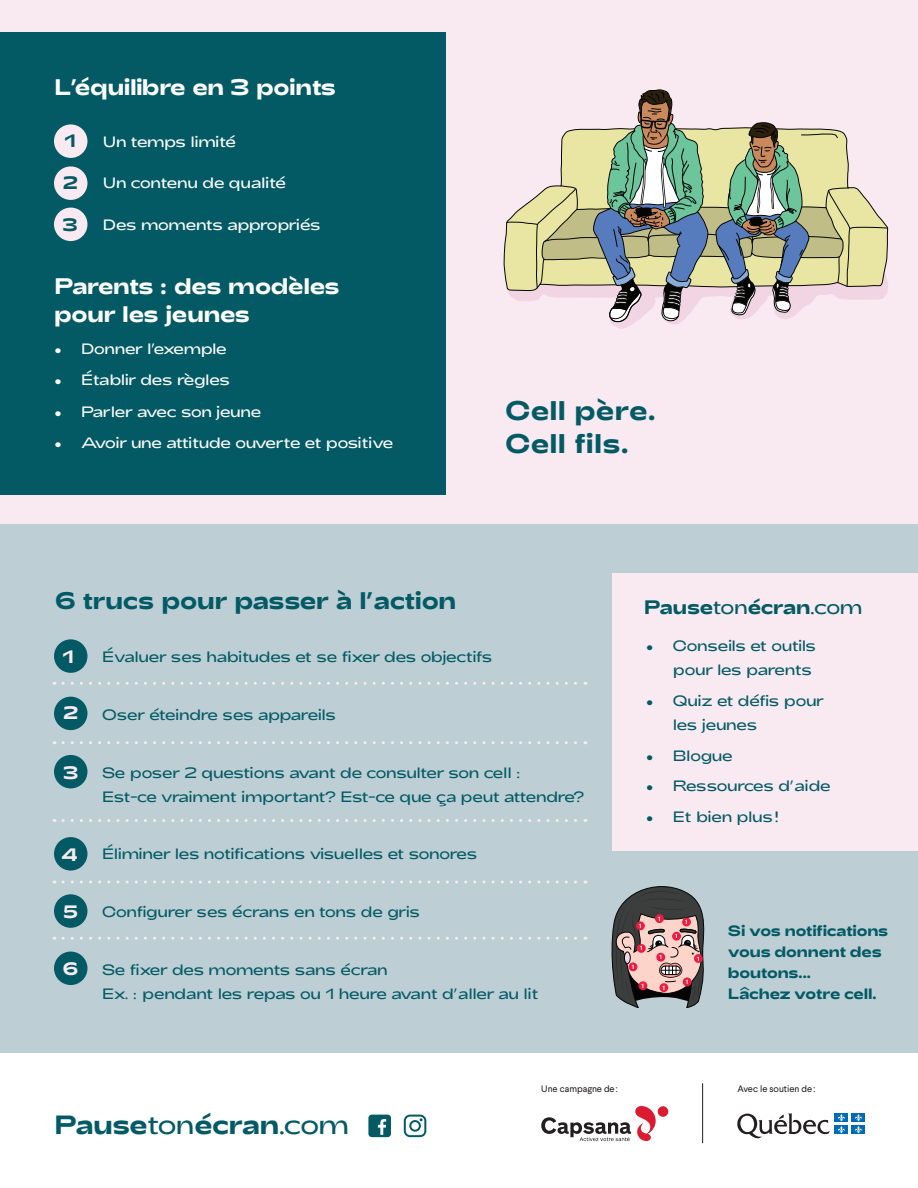
<style>
.page{position:relative;width:918px;height:1188px;background:#fff}
.page>*{position:absolute;margin:0;border:0;box-sizing:border-box;transform-origin:0 0}
.t1{font:700 27px/33px "Adieu";letter-spacing:.005em;color:#035a64}
.t2{font:700 26.4px "Adieu";letter-spacing:-.015em;color:#035a64}
.t3{font:700 24px "Adieu";letter-spacing:-.015em;color:#035a64}
.t4{font:700 22.5px/28.5px "Adieu";letter-spacing:-.015em;color:#fff}
.t5{font:700 19.5px "Adieu";letter-spacing:-.015em;color:#035a64}
.t6{font:700 18px "Adieu";color:#f9eaf2}
.t7{font:700 18px "Adieu";color:#035a64}
.t8{font:300 15px/24px "Adieu";letter-spacing:-.02em;color:#035a64}
.t9{font:300 15px "Adieu";letter-spacing:-.02em;color:#fff}
.t10{font:700 15px/21px "Adieu";letter-spacing:-.01em;color:#035a64}
.t11{font:9.3px "Larsseit";color:#231f20}
.t12{font:700 6.15px "Helvetica";color:#fff}
.s1{font-weight:300}
</style>
<div class="page">
<div style="left:0;top:522px;width:918px;height:531px;background:#bdcfd5"></div>
<div style="left:54px;top:639px;width:33px;height:34px;background:#035a64;border-radius:50%"></div>
<div style="left:54px;top:697px;width:33px;height:33px;background:#035a64;border-radius:50%"></div>
<div style="left:54px;top:837px;width:33px;height:34px;background:#035a64;border-radius:50%"></div>
<div style="left:54px;top:894px;width:33px;height:34px;background:#035a64;border-radius:50%"></div>
<div style="left:54px;top:952px;width:33px;height:33px;background:#035a64;border-radius:50%"></div>
<div style="left:54px;top:755px;width:33px;height:33px;background:#035a64;border-radius:50%"></div>
<svg style="left:63px;top:682px;width:523px;height:3px"></svg>
<svg style="left:63px;top:741px;width:523px;height:3px"></svg>
<svg style="left:63px;top:819px;width:523px;height:3px"></svg>
<svg style="left:63px;top:881px;width:523px;height:3px"></svg>
<svg style="left:63px;top:937px;width:523px;height:3px"></svg>
<div style="left:0;top:0;width:918px;height:524px;background:#f9eaf2"></div>
<div style="left:612px;top:573px;width:306px;height:278px;background:#f9eaf2"></div>
<div style="left:0;top:32px;width:446px;height:463px;background:#035a64"></div>
<svg style="left:506px;top:89px;width:383px;height:240px"></svg>
<svg style="left:541px;top:1106px;width:115px;height:35px"></svg>
<div style="left:658px;top:1106px;width:10px;height:11px;background:#dc1a32;border-radius:50%"></div>
<hr style="left:702px;top:1083px;width:1px;height:60px;background:#231f20">
<svg style="left:737px;top:1113px;width:93px;height:26px"></svg>
<div style="left:835px;top:1114px;width:13px;height:8px;background:#006cb7"></div>
<div style="left:852px;top:1114px;width:13px;height:8px;background:#006cb7"></div>
<div style="left:835px;top:1126px;width:13px;height:8px;background:#006cb7"></div>
<svg style="left:838px;top:1114px;width:7px;height:19px"></svg>
<div style="left:852px;top:1126px;width:13px;height:8px;background:#006cb7"></div>
<svg style="left:855px;top:1114px;width:7px;height:19px"></svg>
<div style="left:54px;top:124px;width:33px;height:34px;background:#f9eaf2;border-radius:50%"></div>
<div style="left:54px;top:166px;width:33px;height:34px;background:#f9eaf2;border-radius:50%"></div>
<div style="left:54px;top:208px;width:33px;height:33px;background:#f9eaf2;border-radius:50%"></div>
<div style="left:368px;top:1115px;width:23px;height:22px;background:#035a64;border-radius:3px"></div>
<svg style="left:378px;top:1119px;width:8px;height:16px"></svg>
<svg style="left:404px;top:1115px;width:22px;height:22px"></svg>
<svg style="left:611px;top:886px;width:94px;height:122px;background:#907b7b"></svg>
<h3 class="t4" style="left:54px;top:73px;width:284px">L’équilibre en 3 points</h3>
<p class="t9" style="left:103px;top:133px;width:135px">Un temps limité</p>
<p class="t9" style="left:103px;top:175px;width:184px">Un contenu de qualité</p>
<p class="t9" style="left:103px;top:216px;width:219px">Des moments appropriés</p>
<p class="t7" style="left:65px;top:131px;width:13px">1</p>
<p class="t7" style="left:63px;top:173px;width:17px">2</p>
<p class="t7" style="left:63px;top:214px;width:16px">3</p>
<h3 class="t4" style="left:54px;top:272px;width:287px">Parents : des modèles pour les jeunes</h3>
<p class="t9" style="left:54px;top:340px;width:174px">• Donner l’exemple</p>
<p class="t9" style="left:54px;top:371px;width:177px">• Établir des règles</p>
<p class="t9" style="left:54px;top:403px;width:209px">• Parler avec son jeune</p>
<p class="t9" style="left:54px;top:434px;width:341px">• Avoir une attitude ouverte et positive</p>
<h1 class="t1" style="left:505px;top:394px;width:152px">Cell père.<br>Cell fils.</h1>
<h3 class="t3" style="left:55px;top:586px;width:403px">6 trucs pour passer à l’action</h3>
<p class="t8" style="left:102px;top:645px;width:392px">Évaluer ses habitudes et se fixer des objectifs</p>
<p class="t6" style="left:63px;top:646px;width:13px">1</p>
<p class="t6" style="left:63px;top:702px;width:17px">2</p>
<p class="t8" style="left:102px;top:703px;width:235px">Oser éteindre ses appareils</p>
<p class="t6" style="left:63px;top:762px;width:16px">3</p>
<p class="t6" style="left:62px;top:844px;width:17px">4</p>
<p class="t8" style="left:102px;top:760px;width:483px">Se poser 2 questions avant de consulter son cell :<br>Est-ce vraiment important? Est-ce que ça peut attendre?</p>
<p class="t8" style="left:102px;top:842px;width:376px">Éliminer les notifications visuelles et sonores</p>
<p class="t6" style="left:63px;top:901px;width:16px">5</p>
<p class="t8" style="left:102px;top:900px;width:319px">Configurer ses écrans en tons de gris</p>
<p class="t6" style="left:63px;top:958px;width:17px">6</p>
<p class="t8" style="left:102px;top:958px;width:438px">Se fixer des moments sans écran<br>Ex. : pendant les repas ou 1 heure avant d’aller au lit</p>
<h3 class="t5" style="left:644px;top:596px;width:220px">Pause<span class="s1">ton</span>écran<span class="s1">.com</span></h3>
<p class="t8" style="left:646px;top:634px;width:172px;text-align:right">• Conseils et outils pour les parents</p>
<p class="t8" style="left:673px;top:689px;width:153px;text-indent:-27px">• Quiz et défis pour les jeunes</p>
<p class="t8" style="left:646px;top:743px;width:88px">• Blogue</p>
<p class="t8" style="left:646px;top:774px;width:186px">• Ressources d’aide</p>
<p class="t8" style="left:646px;top:805px;width:134px">• Et bien plus!</p>
<p class="t12" style="left:639px;top:921px;width:5px">1</p>
<p class="t12" style="left:640px;top:943px;width:5px">1</p>
<p class="t12" style="left:631px;top:962px;width:5px">1</p>
<p class="t12" style="left:641px;top:981px;width:5px">1</p>
<p class="t12" style="left:658px;top:914px;width:5px">1</p>
<p class="t12" style="left:659px;top:952px;width:5px">1</p>
<p class="t12" style="left:675px;top:931px;width:5px">1</p>
<p class="t12" style="left:685px;top:917px;width:5px">1</p>
<p class="t12" style="left:685px;top:977px;width:5px">1</p>
<p class="t12" style="left:697px;top:953px;width:5px">1</p>
<p class="t10" style="left:728px;top:920px;width:162px">Si vos notifications vous donnent des boutons...<br>Lâchez votre cell.</p>
<h2 class="t2" style="left:54px;top:1109px;width:296px">Pause<span class="s1">ton</span>écran<span class="s1">.com</span></h2>
<p class="t11" style="left:541px;top:1083px;width:78px">Une campagne de:</p>
<p class="t11" style="left:737px;top:1083px;width:79px">Avec le soutien de:</p>
</div>
